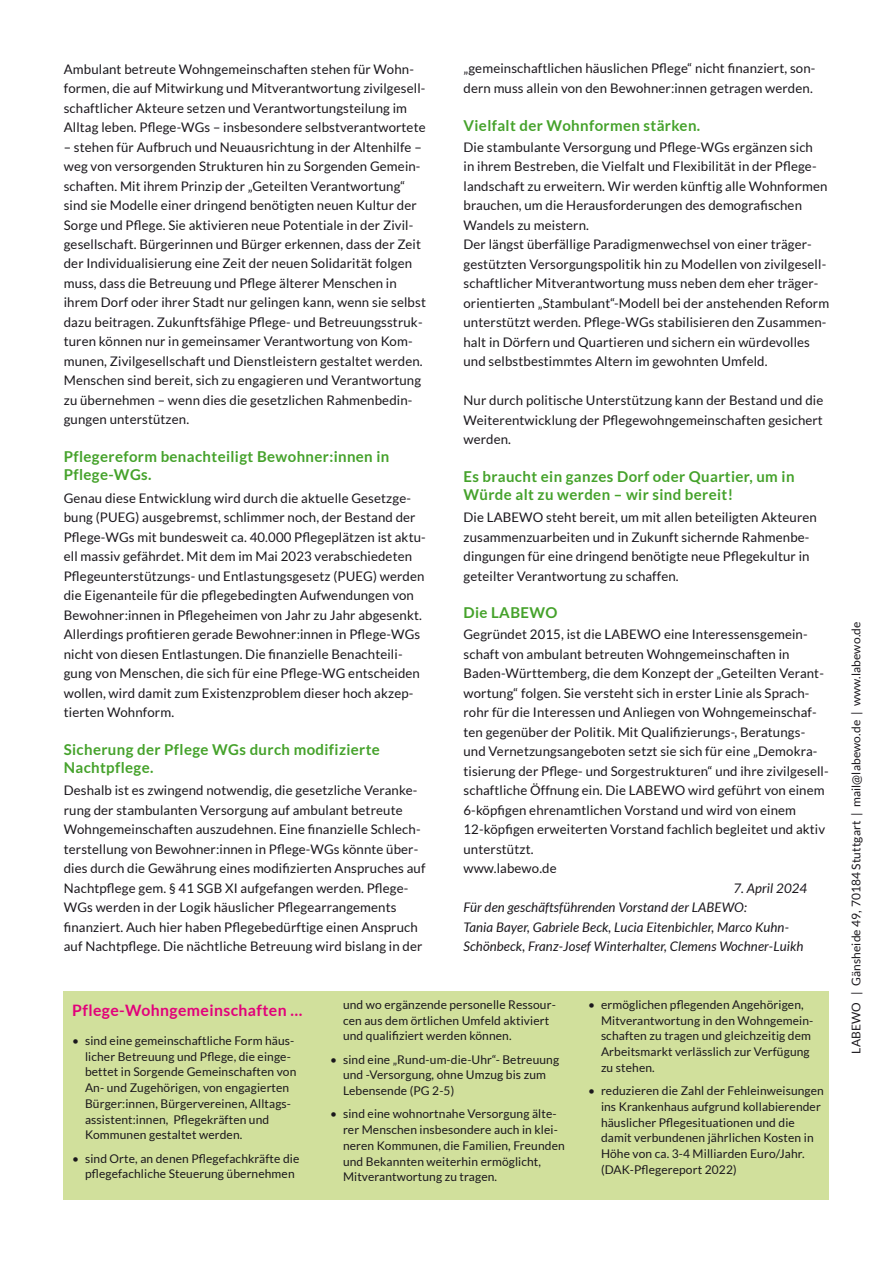
<style>
.page{position:relative;width:893px;height:1263px;background:#fff}
.page>*{position:absolute;margin:0;border:0;box-sizing:border-box;transform-origin:0 0}
.t1{font:700 15.75px "Lato";letter-spacing:.025em;color:#e2007a}
.t2{font:700 15px/18px "Lato";letter-spacing:.025em;color:#45a22b}
.t3{font:13.2px/19.5px "Lato";letter-spacing:.01em;color:#1a171c}
.t4{font:italic 13.2px/19.5px "Lato";letter-spacing:.01em;color:#1a171c}
.t5{font:12px/15.8px "Lato";letter-spacing:.01em;color:#1a171c}
</style>
<div class="page">
<div style="left:64px;top:991px;width:765px;height:208px;background:#d1e09c"></div>
<p class="t3" style="left:64px;top:59px;width:363px">Ambulant betreute Wohngemeinschaften stehen für Wohn&shy;formen, die auf Mitwirkung und Mitverantwortung zivilgesell&shy;schaftlicher Akteure setzen und Verantwortungsteilung im Alltag leben. Pflege-WGs – insbesondere selbstverantwortete</p>
<p class="t3" style="left:64px;top:137px;width:364px">– stehen für Aufbruch und Neuausrichtung in der Altenhilfe – weg von versorgenden Strukturen hin zu Sorgenden Gemein&shy;schaften. Mit ihrem Prinzip der „Geteilten Verantwortung“ sind sie Modelle einer dringend benötigten neuen Kultur der Sorge und Pflege. Sie aktivieren neue Potentiale in der Zivil&shy;gesellschaft. Bürgerinnen und Bürger erkennen, dass der Zeit der Individualisierung eine Zeit der neuen Solidarität folgen muss, dass die Betreuung und Pflege älterer Menschen in ihrem Dorf oder ihrer Stadt nur gelingen kann, wenn sie selbst dazu beitragen. Zukunftsfähige Pflege- und Betreuungsstruk&shy;turen können nur in gemeinsamer Verantwortung von Kom&shy;munen, Zivilgesellschaft und Dienstleistern gestaltet werden.<br>Menschen sind bereit, sich zu engagieren und Verantwortung zu übernehmen – wenn dies die gesetzlichen Rahmenbedin&shy;gungen unterstützen.</p>
<p class="t2" style="left:64px;top:447px;width:327px">Pflegereform benachteiligt Bewohner:innen in<br>Pflege-WGs.</p>
<p class="t3" style="left:64px;top:488px;width:362px">Genau diese Entwicklung wird durch die aktuelle Gesetzge&shy;bung (PUEG) ausgebremst, schlimmer noch, der Bestand der Pflege-WGs mit bundesweit ca. 40.000 Pflegeplätzen ist aktu&shy;ell massiv gefährdet. Mit dem im Mai 2023 verabschiedeten Pflegeunterstützungs- und Entlastungsgesetz (PUEG) werden die Eigenanteile für die pflegebedingten Aufwendungen von Bewohner:innen in Pflegeheimen von Jahr zu Jahr abgesenkt.<br>Allerdings profitieren gerade Bewohner:innen in Pflege-WGs nicht von diesen Entlastungen. Die finanzielle Benachteili&shy;gung von Menschen, die sich für eine Pflege-WG entscheiden wollen, wird damit zum Existenzproblem dieser hoch akzep&shy;tierten Wohnform.</p>
<p class="t2" style="left:64px;top:740px;width:318px">Sicherung der Pflege WGs durch modifizierte<br>Nachtpflege.</p>
<p class="t3" style="left:64px;top:780px;width:363px">Deshalb ist es zwingend notwendig, die gesetzliche Veranke&shy;rung der stambulanten Versorgung auf ambulant betreute Wohngemeinschaften auszudehnen. Eine finanzielle Schlech&shy;terstellung von Bewohner:innen in Pflege-WGs könnte über&shy;dies durch die Gewährung eines modifizierten Anspruches auf Nachtpflege gem. § 41 SGB XI aufgefangen werden. Pflege-WGs werden in der Logik häuslicher Pflegearrangements finanziert. Auch hier haben Pflegebedürftige einen Anspruch auf Nachtpflege. Die nächtliche Betreuung wird bislang in der</p>
<p class="t3" style="left:463px;top:59px;width:353px">„gemeinschaftlichen häuslichen Pflege“ nicht finanziert, son&shy;dern muss allein von den Bewohner:innen getragen werden.</p>
<p class="t2" style="left:463px;top:116px;width:238px">Vielfalt der Wohnformen stärken.</p>
<p class="t3" style="left:463px;top:137px;width:367px">Die stambulante Versorgung und Pflege-WGs ergänzen sich<br>in ihrem Bestreben, die Vielfalt und Flexibilität in der Pflege&shy;landschaft zu erweitern. Wir werden künftig alle Wohnformen brauchen, um die Herausforderungen des demografischen Wandels zu meistern.<br>Der längst überfällige Paradigmenwechsel von einer träger&shy;gestützten Versorgungspolitik hin zu Modellen von zivilgesell&shy;schaftlicher Mitverantwortung muss neben dem eher träger&shy;orientierten „Stambulant“-Modell bei der anstehenden Reform unterstützt werden. Pflege-WGs stabilisieren den Zusammen&shy;halt in Dörfern und Quartieren und sichern ein würdevolles und selbstbestimmtes Altern im gewohnten Umfeld.</p>
<p class="t3" style="left:463px;top:390px;width:361px;text-align:justify">Nur durch politische Unterstützung kann der Bestand und die Weiterentwicklung der Pflegewohngemeinschaften gesichert werden.</p>
<p class="t2" style="left:463px;top:467px;width:333px">Es braucht ein ganzes Dorf oder Quartier, um in<br>Würde alt zu werden – wir sind bereit!</p>
<p class="t3" style="left:463px;top:507px;width:355px">Die LABEWO steht bereit, um mit allen beteiligten Akteuren zusammenzuarbeiten und in Zukunft sichernde Rahmenbe&shy;dingungen für eine dringend benötigte neue Pflegekultur in geteilter Verantwortung zu schaffen.</p>
<p class="t2" style="left:463px;top:603px;width:95px">Die LABEWO</p>
<p class="t3" style="left:463px;top:624px;width:367px">Gegründet 2015, ist die LABEWO eine Interessensgemein&shy;schaft von ambulant betreuten Wohngemeinschaften in Baden-Württemberg, die dem Konzept der „Geteilten Verant&shy;wortung“ folgen. Sie versteht sich in erster Linie als Sprach&shy;rohr für die Interessen und Anliegen von Wohngemeinschaf&shy;ten gegenüber der Politik. Mit Qualifizierungs-, Beratungs&shy;und Vernetzungsangeboten setzt sie sich für eine „Demokra&shy;tisierung der Pflege- und Sorgestrukturen“ und ihre zivilgesell&shy;schaftliche Öffnung ein. Die LABEWO wird geführt von einem 6-köpfigen ehrenamtlichen Vorstand und wird von einem 12-köpfigen erweiterten Vorstand fachlich begleitet und aktiv unterstützt.<br>www.labewo.de</p>
<p class="t4" style="left:463px;top:878px;width:345px;text-indent:270px">7. April 2024<br>Für den geschäftsführenden Vorstand der LABEWO:<br>Tania Bayer, Gabriele Beck, Lucia Eitenbichler, Marco Kuhn-Schönbeck, Franz-Josef Winterhalter, Clemens Wochner-Luikh</p>
<p class="t1" style="left:72px;top:1001px;width:232px">Pflege-Wohngemeinschaften …</p>
<p class="t5" style="left:85px;top:1032px;width:213px;text-indent:-13px">• sind eine gemeinschaftliche Form häus&shy;licher Betreuung und Pflege, die einge&shy;bettet in Sorgende Gemeinschaften von An- und Zugehörigen, von engagierten Bürger:innen, Bürgervereinen, Alltags&shy;assistent:innen, Pflegekräften und Kommunen gestaltet werden.</p>
<p class="t5" style="left:85px;top:1150px;width:216px;text-indent:-13px">• sind Orte, an denen Pflegefachkräfte die pflegefachliche Steuerung übernehmen</p>
<p class="t5" style="left:343px;top:997px;width:214px">und wo ergänzende personelle Ressour&shy;cen aus dem örtlichen Umfeld aktiviert und qualifiziert werden können.</p>
<p class="t5" style="left:343px;top:1051px;width:218px;text-indent:-13px">• sind eine „Rund-um-die-Uhr“- Betreuung und -Versorgung, ohne Umzug bis zum<br>Lebensende (PG 2-5)</p>
<p class="t5" style="left:343px;top:1106px;width:223px;text-indent:-13px">• sind eine wohnortnahe Versorgung älte&shy;rer Menschen insbesondere auch in klei&shy;neren Kommunen, die Familien, Freunden und Bekannten weiterhin ermöglicht, Mitverantwortung zu tragen.</p>
<p class="t5" style="left:601px;top:996px;width:214px;text-indent:-13px">• ermöglichen pflegenden Angehörigen, Mitverantwortung in den Wohngemein&shy;schaften zu tragen und gleichzeitig dem Arbeitsmarkt verlässlich zur Verfügung zu stehen.</p>
<p class="t5" style="left:601px;top:1083px;width:224px;text-indent:-13px">• reduzieren die Zahl der Fehleinweisungen ins Krankenhaus aufgrund kollabierender häuslicher Pflegesituationen und die damit verbundenen jährlichen Kosten in Höhe von ca. 3-4 Milliarden Euro/Jahr. (DAK-Pflegereport 2022)</p>
<p class="t5" style="left:848px;top:1053px;width:433px;rotate:-90deg">LABEWO | Gänsheide 49, 70184 Stuttgart | mail@labewo.de | www.labewo.de</p>
</div>
